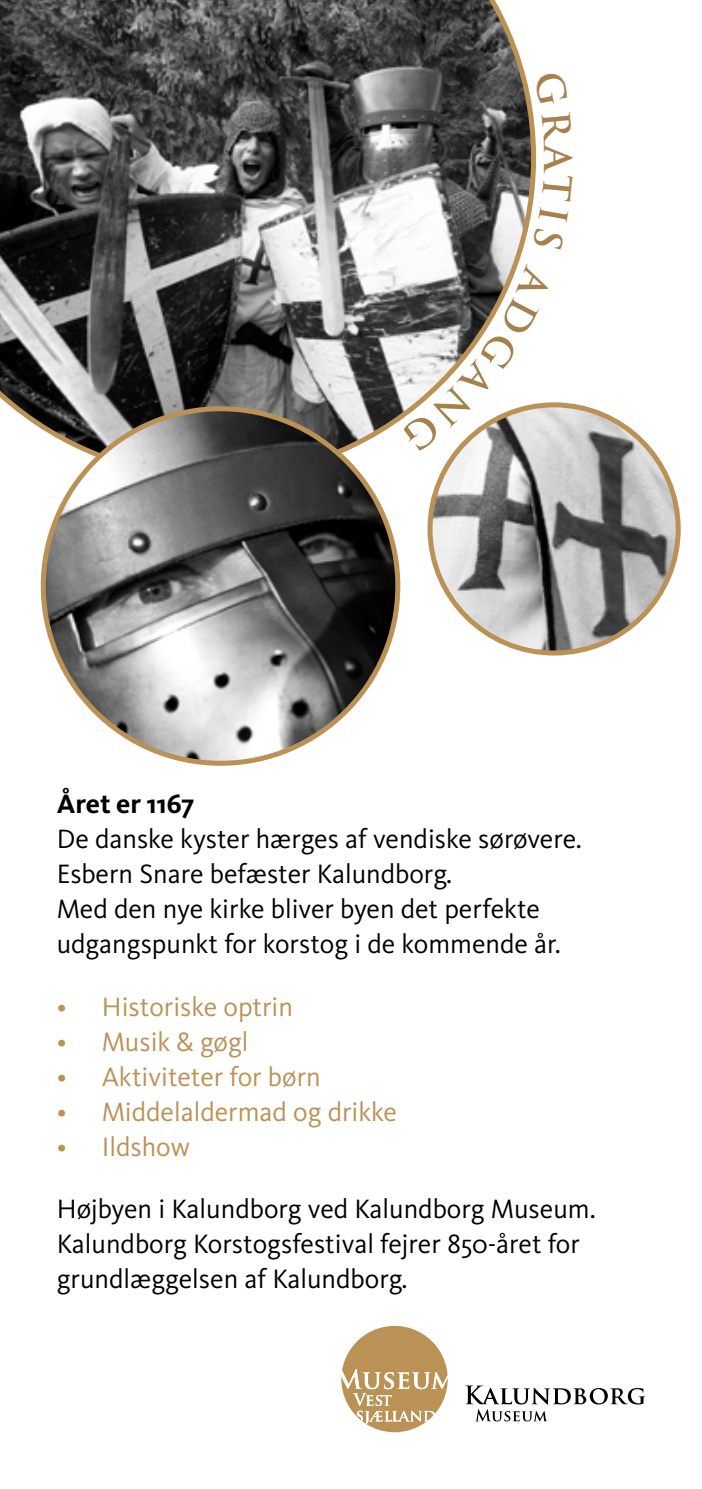
<style>
.page{position:relative;width:702px;height:1489px;background:#fff}
.page>*{position:absolute;margin:0;border:0;box-sizing:border-box;transform-origin:0 0}
.t1{font:700 37.5px "Trajan Pro";color:#a5824d}
.t2{font:27.5px/35px "Kievit Pro";color:#000}
.t3{font:27.5px "Kievit Pro";color:#bb9256}
.t4{font:700 27.5px "Kievit Pro";color:#000}
</style>
<div class="page">
<svg style="left:0;top:0;width:536px;height:479px;background:#666"></svg>
<img style="left:43px;top:409px;width:355px;height:352px">
<img style="left:430px;top:405px;width:248px;height:248px;border-radius:124px">
<svg style="left:465px;top:1385px;width:180px;height:36px"></svg>
<svg style="left:341px;top:1325px;width:106px;height:106px"></svg>
<svg style="left:534px;top:71px;width:2px;height:35px"></svg>
<svg style="left:532px;top:174px;width:4px;height:77px"></svg>
<svg style="left:400px;top:264px;width:154px;height:189px"></svg>
<h1 class="t1" style="left:581px;top:145px;width:32px;rotate:90deg">A</h1>
<p class="t4" style="left:57px;top:787px;width:139px">Året er 1167</p>
<p class="t2" style="left:57px;top:821px;width:526px">De danske kyster hærges af vendiske sørøvere.<br>Esbern Snare befæster Kalundborg.<br>Med den nye kirke bliver byen det perfekte udgangspunkt for korstog i de kommende år.</p>
<p class="t3" style="left:57px;top:989px;width:238px">• Historiske optrin</p>
<p class="t3" style="left:57px;top:1024px;width:193px">• Musik &amp; gøgl</p>
<p class="t3" style="left:57px;top:1059px;width:265px">• Aktiviteter for børn</p>
<p class="t3" style="left:57px;top:1094px;width:342px">• Middelaldermad og drikke</p>
<p class="t3" style="left:57px;top:1129px;width:135px">• Ildshow</p>
<p class="t2" style="left:57px;top:1191px;width:540px">Højbyen i Kalundborg ved Kalundborg Museum.<br>Kalundborg Korstogsfestival fejrer 850-året for grundlæggelsen af Kalundborg.</p>
</div>
